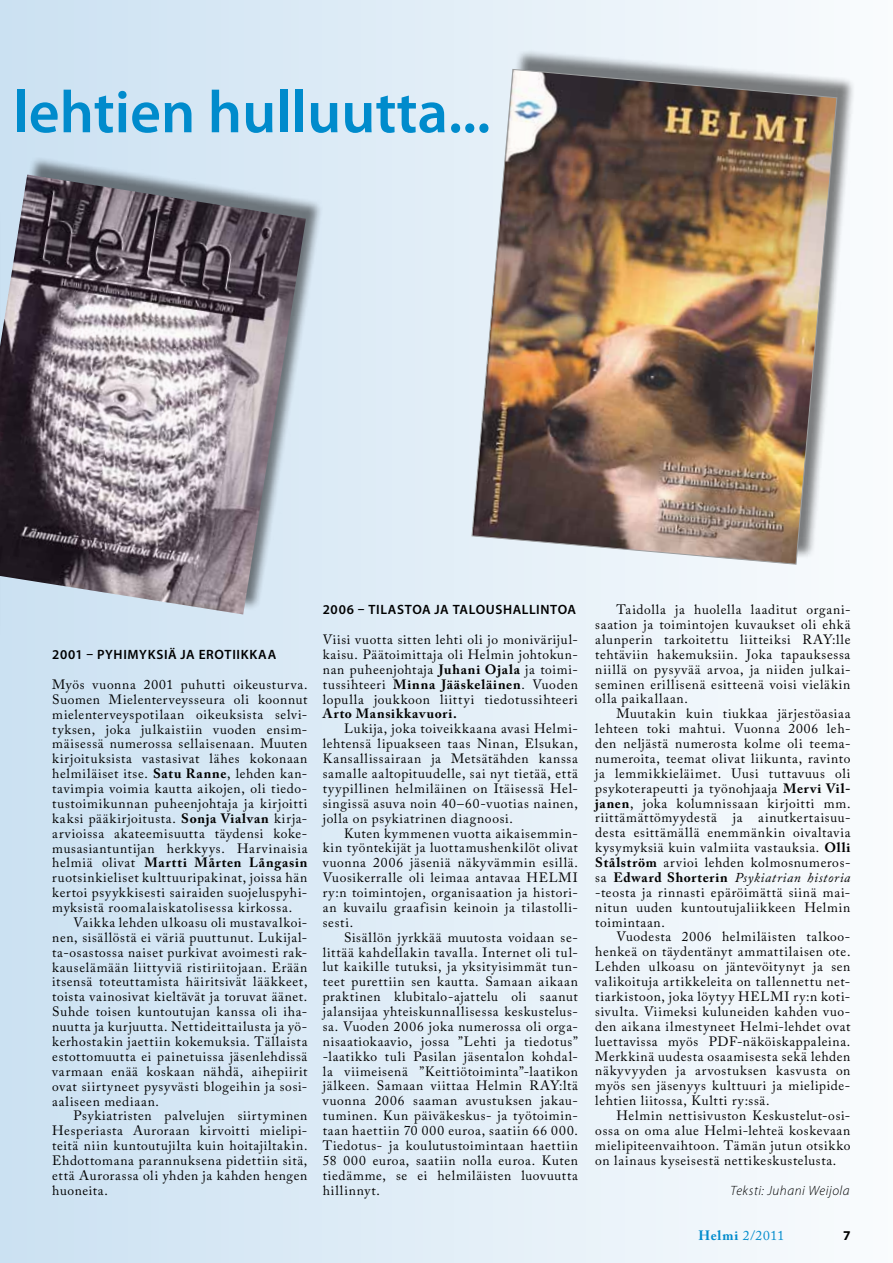
<style>
.page{position:relative;width:893px;height:1263px;background:#fff}
.page>*{position:absolute;margin:0;border:0;box-sizing:border-box;transform-origin:0 0}
.t1{font:600 60px "Myriad Pro";color:#008bcc}
.t2{font:13.5px/14.9px "Adobe Caslon Pro";letter-spacing:.055em;color:#000;text-align:justify}
.t3{font:600 13.5px "Myriad Pro";letter-spacing:.045em;color:#000}
.t4{font:italic 300 13.5px "Myriad Pro";letter-spacing:.04em;color:#000}
.t5{font:700 13.5px "Adobe Caslon Pro";letter-spacing:.06em;color:#000}
.t6{font:13.5px "Adobe Caslon Pro";color:#008bcc}
.t7{font:700 13.5px "Myriad Pro";color:#000}
.s1{font-weight:700}
.s2{font-style:italic}
</style>
<div class="page">
<div style="left:0;top:0;width:893px;height:1263px;background:linear-gradient(to right,#cbe1f2,#fafcfd)"></div>
<hr style="left:0;top:206px;width:1px;height:433px;background:#cae0f1">
<div style="left:474px;top:48px;width:381px;height:511px;background:#000;opacity:.5"></div>
<img style="left:471px;top:69px;width:366px;height:496px">
<div style="left:0;top:155px;width:322px;height:455px;background:#000;opacity:.5"></div>
<img style="left:0;top:175px;width:306px;height:439px">
<h1 class="t1" style="left:13px;top:74px;width:479px">LEHTIEN HULLUUTTA...</h1>
<p class="t3" style="left:52px;top:646px;width:71px">2001 – PYHIM</p>
<p class="t3" style="left:139px;top:646px;width:101px">YKSIÄ JA EROTIIKK</p>
<p class="t3" style="left:258px;top:646px;width:20px">AA</p>
<p class="t2" style="left:52px;top:677px;width:257px">Myös vuonna 2001 puhutti oikeusturva.<br>Suomen Mielenterveysseura oli koonnut mielenterveyspotilaan oikeuksista selvi&shy;tyksen, joka julkaistiin vuoden ensim&shy;mäisessä numerossa sellaisenaan. Muuten kirjoituksista vastasivat lähes kokonaan helmiläiset itse. <span class="s1">Satu Ranne</span>, lehden kan&shy;tavimpia voimia kautta aikojen, oli tiedo&shy;tustoimikunnan puheenjohtaja ja kirjoitti kaksi pääkirjoitusta. <span class="s1">Sonja Vialvan</span> kirja&shy;arvioissa akateemisuutta täydensi koke&shy;musasiantuntijan herkkyys. Harvinaisia helmiä olivat <span class="s1">Martti Mårten Långasin </span>ruotsinkieliset kulttuuripakinat, joissa hän kertoi psyykkisesti sairaiden suojeluspyhi&shy;myksistä roomalaiskatolisessa kirkossa.</p>
<p class="t2" style="left:52px;top:915px;width:257px;text-indent:21px">Vaikka lehden ulkoasu oli mustavalkoi&shy;nen, sisällöstä ei väriä puuttunut. Lukijal&shy;ta-osastossa naiset purkivat avoimesti rak&shy;kauselämään liittyviä ristiriitojaan. Erään itsensä toteuttamista häiritsivät lääkkeet, toista vainosivat kieltävät ja toruvat äänet.<br>Suhde toisen kuntoutujan kanssa oli iha&shy;nuutta ja kurjuutta. Nettideittailusta ja yö&shy;kerhostakin jaettiin kokemuksia. Tällaista estottomuutta ei painetuissa jäsenlehdissä varmaan enää koskaan nähdä, aihepiirit ovat siirtyneet pysyvästi blogeihin ja sosi&shy;aaliseen mediaan.</p>
<p class="t2" style="left:52px;top:1108px;width:257px;text-indent:21px">Psykiatristen palvelujen siirtyminen Hesperiasta Auroraan kirvoitti mielipi&shy;teitä niin kuntoutujilta kuin hoitajiltakin.<br>Ehdottomana parannuksena pidettiin sitä, että Aurorassa oli yhden ja kahden hengen huoneita.</p>
<p class="t3" style="left:323px;top:601px;width:255px">2006 – TILASTOA JA TALOUSHALLI NTOA</p>
<p class="t2" style="left:323px;top:632px;width:257px">Viisi vuotta sitten lehti oli jo monivärijul&shy;kaisu. Päätoimittaja oli Helmin johtokun&shy;nan puheenjohtaja <span class="s1">Juhani Ojala</span> ja toimi&shy;tussihteeri <span class="s1">Minna Jääskeläinen</span>. Vuoden lopulla joukkoon liittyi tiedotussihteeri</p>
<p class="t5" style="left:323px;top:706px;width:136px">Arto Mansikkavuori.</p>
<p class="t2" style="left:323px;top:721px;width:257px;text-indent:21px">Lukija, joka toiveikkaana avasi Helmi&shy;lehtensä lipuakseen taas Ninan, Elsukan, Kansallissairaan ja Metsätähden kanssa samalle aaltopituudelle, sai nyt tietää, että tyypillinen helmiläinen on Itäisessä Hel&shy;singissä asuva noin 40–60-vuotias nainen, jolla on psykiatrinen diagnoosi.</p>
<p class="t2" style="left:323px;top:825px;width:257px;text-indent:21px">Kuten kymmenen vuotta aikaisemmin&shy;kin työntekijät ja luottamushenkilöt olivat vuonna 2006 jäseniä näkyvämmin esillä.<br>Vuosikerralle oli leimaa antavaa HELMI ry:n toimintojen, organisaation ja histori&shy;an kuvailu graafisin keinoin ja tilastolli&shy;sesti.</p>
<p class="t2" style="left:323px;top:929px;width:257px;text-indent:21px">Sisällön jyrkkää muutosta voidaan se&shy;littää kahdellakin tavalla. Internet oli tul&shy;lut kaikille tutuksi, ja yksityisimmät tun&shy;teet purettiin sen kautta. Samaan aikaan praktinen klubitalo-ajattelu oli saanut jalansijaa yhteiskunnallisessa keskustelus&shy;sa. Vuoden 2006 joka numerossa oli orga&shy;nisaatiokaavio, jossa ”Lehti ja tiedotus” -laatikko tuli Pasilan jäsentalon kohdal&shy;la viimeisenä ”Keittiötoiminta”-laatikon jälkeen. Samaan viittaa Helmin RAY:ltä vuonna 2006 saaman avustuksen jakau&shy;tuminen. Kun päiväkeskus- ja työtoimin&shy;taan haettiin 70 000 euroa, saatiin 66 000.<br>Tiedotus- ja koulutustoimintaan haettiin 58 000 euroa, saatiin nolla euroa. Kuten tiedämme, se ei helmiläisten luovuutta hillinnyt.</p>
<p class="t2" style="left:595px;top:602px;width:257px;text-indent:21px">Taidolla ja huolella laaditut organi&shy;saation ja toimintojen kuvaukset oli ehkä alunperin tarkoitettu liitteiksi RAY:lle tehtäviin hakemuksiin. Joka tapauksessa niillä on pysyvää arvoa, ja niiden julkai&shy;seminen erillisenä esitteenä voisi vieläkin olla paikallaan.</p>
<p class="t2" style="left:595px;top:706px;width:257px;text-indent:21px">Muutakin kuin tiukkaa järjestöasiaa lehteen toki mahtui. Vuonna 2006 leh&shy;den neljästä numerosta kolme oli teema&shy;numeroita, teemat olivat liikunta, ravinto ja lemmikkieläimet. Uusi tuttavuus oli psykoterapeutti ja työnohjaaja <span class="s1">Mervi Vil&shy;janen</span>, joka kolumnissaan kirjoitti mm. riittämättömyydestä ja ainutkertaisuu&shy;desta esittämällä enemmänkin oivaltavia kysymyksiä kuin valmiita vastauksia. <span class="s1">Olli Stålström</span> arvioi lehden kolmosnumeros&shy;sa <span class="s1">Edward Shorterin</span> <span class="s2">Psykiatrian historia </span>-teosta ja rinnasti epäröimättä siinä mai&shy;nitun uuden kuntoutujaliikkeen Helmin toimintaan.</p>
<p class="t2" style="left:595px;top:929px;width:257px;text-indent:21px">Vuodesta 2006 helmiläisten talkoo&shy;henkeä on täydentänyt ammattilaisen ote.<br>Lehden ulkoasu on jäntevöitynyt ja sen valikoituja artikkeleita on tallennettu net&shy;tiarkistoon, joka löytyy HELMI ry:n koti&shy;sivulta. Viimeksi kuluneiden kahden vuo&shy;den aikana ilmestyneet Helmi-lehdet ovat luettavissa myös PDF-näköiskappaleina.<br>Merkkinä uudesta osaamisesta sekä lehden näkyvyyden ja arvostuksen kasvusta on myös sen jäsenyys kulttuuri ja mielipide&shy;lehtien liitossa, Kultti ry:ssä.</p>
<p class="t2" style="left:595px;top:1108px;width:257px;text-indent:21px">Helmin nettisivuston Keskustelut-osi&shy;ossa on oma alue Helmi-lehteä koskevaan mielipiteenvaihtoon. Tämän jutun otsikko on lainaus kyseisestä nettikeskustelusta.</p>
<p class="t4" style="left:731px;top:1183px;width:121px">Teksti: Juhani Weijola</p>
<p class="t6" style="left:698px;top:1227px;width:87px"><span class="s1">Helmi</span> 2/2011</p>
<p class="t7" style="left:843px;top:1226px;width:9px">7</p>
</div>
